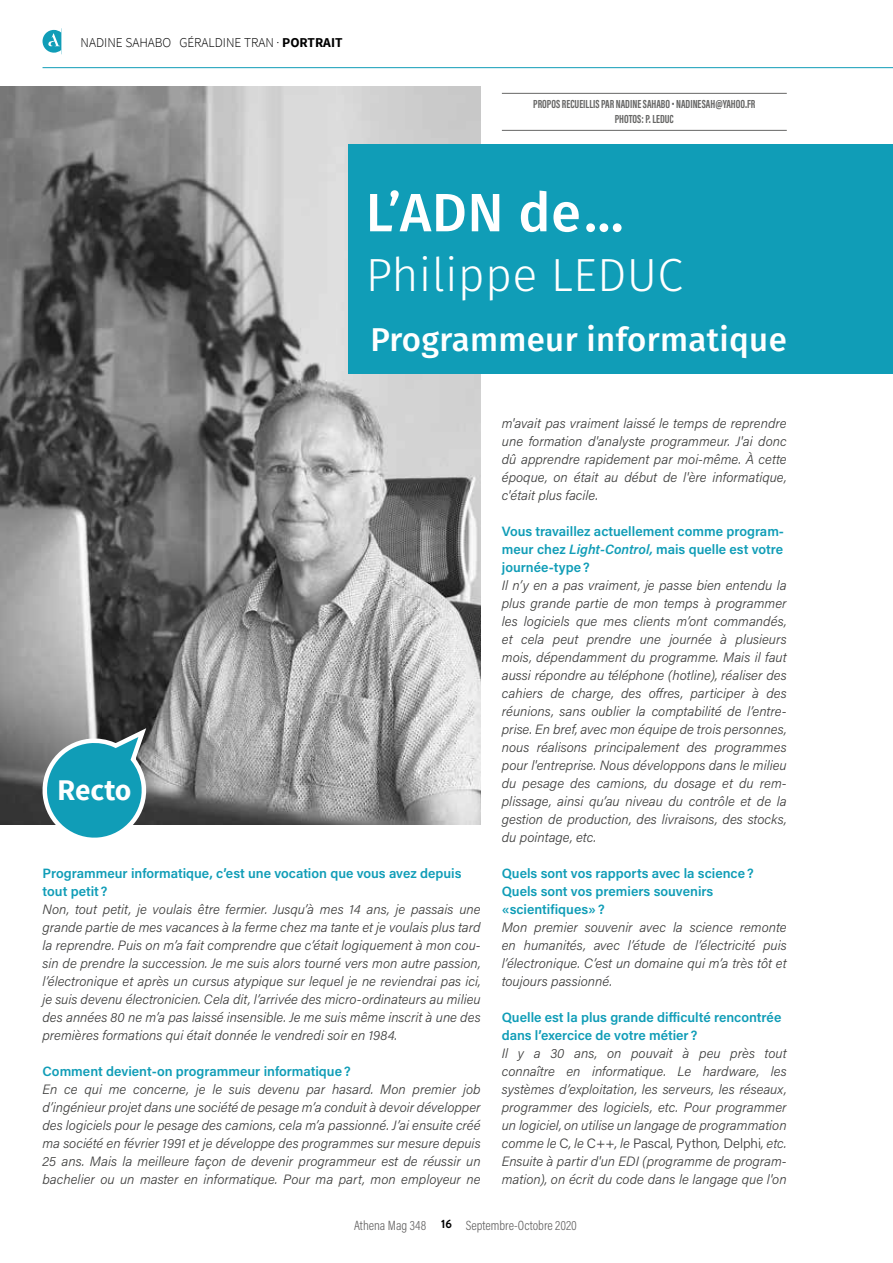
<style>
.page{position:relative;width:893px;height:1263px;background:#fff}
.page>*{position:absolute;margin:0;border:0;box-sizing:border-box;transform-origin:0 0}
.t1{font:500 54px "Fira Sans";color:#fff}
.t2{font:300 46.5px "Fira Sans";letter-spacing:.005em;color:#fff}
.t3{font:500 33px "Fira Sans";letter-spacing:.01em;color:#fff}
.t4{font:700 30px "Source Sans Pro";letter-spacing:-.015em;color:#fff}
.t5{font:italic 300 13.5px/18px "Acumin Pro";color:#3c3c3b;text-align:justify}
.t6{font:600 13.5px/18px "Acumin Pro";color:#109db7}
.t7{font:300 13.5px "Acumin Pro Cond";color:#646363}
.t8{font:300 13.5px "Source Sans Pro";color:#000}
.t9{font:700 12px/15px "Acumin Pro Extra Cond";color:#4a4a49;text-align:center}
.s1{font-weight:700}
.s2{font-style:italic}
.s3{font-style:normal}
</style>
<div class="page">
<hr style="left:43px;top:67px;width:850px;height:1px;background:#109db7">
<svg style="left:43px;top:29px;width:18px;height:24px"></svg>
<img style="left:0;top:86px;width:481px;height:738px">
<div style="left:349px;top:144px;width:544px;height:230px;background:#109db7"></div>
<svg style="left:42px;top:724px;width:108px;height:114px;background:#4da0af"></svg>
<hr style="left:502px;top:93px;width:285px;height:1px;background:#4a4a49">
<hr style="left:502px;top:130px;width:285px;height:1px;background:#4a4a49">
<p class="t8" style="left:81px;top:34px;width:263px">NADINE SAHABO GÉRALDINE TRAN · <span class="s1">PORTRAIT</span></p>
<p class="t9" style="left:533px;top:96px;width:224px">PROPOS RECUEILLIS PAR NADINE SAHABO • NADINESAH@YAHOO.FR<br>PHOTOS: P. LEDUC</p>
<h1 class="t1" style="left:366px;top:169px;width:259px">L’ADN de…</h1>
<h2 class="t2" style="left:366px;top:242px;width:319px">Philippe LEDUC</h2>
<h3 class="t3" style="left:370px;top:313px;width:418px">Programmeur informatique</h3>
<h3 class="t4" style="left:57px;top:771px;width:76px">Recto</h3>
<p class="t6" style="left:43px;top:864px;width:420px">Programmeur informatique, c’est une vocation que vous avez depuis tout petit?</p>
<p class="t5" style="left:43px;top:900px;width:440px">Non, tout petit, je voulais être fermier. Jusqu’à mes 14 ans, je passais une grande partie de mes vacances à la ferme chez ma tante et je voulais plus tard la reprendre. Puis on m’a fait comprendre que c’était logiquement à mon cou&shy;sin de prendre la succession. Je me suis alors tourné vers mon autre passion, l’électronique et après un cursus atypique sur lequel je ne reviendrai pas ici, je suis devenu électronicien. Cela dit, l’arrivée des micro-ordinateurs au milieu des années 80 ne m’a pas laissé insensible. Je me suis même inscrit à une des premières formations qui était donnée le vendredi soir en 1984.</p>
<p class="t6" style="left:43px;top:1062px;width:310px">Comment devient-on programmeur informatique?</p>
<p class="t5" style="left:43px;top:1080px;width:440px">En ce qui me concerne, je le suis devenu par hasard. Mon premier job d’ingénieur projet dans une société de pesage m’a conduit à devoir développer des logiciels pour le pesage des camions, cela m’a passionné. J’ai ensuite créé ma société en février 1991 et je développe des programmes sur mesure depuis 25 ans. Mais la meilleure façon de devenir programmeur est de réussir un bachelier ou un master en informatique. Pour ma part, mon employeur ne</p>
<p class="t5" style="left:502px;top:414px;width:286px">m'avait pas vraiment laissé le temps de reprendre une formation d'analyste programmeur. J'ai donc dû apprendre rapidement par moi-même. À cette époque, on était au début de l'ère informatique, c'était plus facile.</p>
<p class="t6" style="left:502px;top:522px;width:284px;text-align:justify">Vous travaillez actuellement comme program&shy;meur chez <span class="s2">Light-Control,</span> mais quelle est votre journée-type?</p>
<p class="t5" style="left:502px;top:576px;width:286px">Il n’y en a pas vraiment, je passe bien entendu la plus grande partie de mon temps à programmer les logiciels que mes clients m’ont commandés, et cela peut prendre une journée à plusieurs mois, dépendamment du programme. Mais il faut aussi répondre au téléphone (hotline), réaliser des cahiers de charge, des offres, participer à des réunions, sans oublier la comptabilité de l’entre&shy;prise. En bref, avec mon équipe de trois personnes, nous réalisons principalement des programmes pour l'entreprise. Nous développons dans le milieu du pesage des camions, du dosage et du rem&shy;plissage, ainsi qu’au niveau du contrôle et de la gestion de production, des livraisons, des stocks, du pointage, etc.</p>
<p class="t6" style="left:502px;top:864px;width:254px">Quels sont vos rapports avec la science?<br>Quels sont vos premiers souvenirs «scientifiques»?</p>
<p class="t5" style="left:502px;top:918px;width:286px">Mon premier souvenir avec la science remonte en humanités, avec l’étude de l’électricité puis l’électronique. C’est un domaine qui m’a très tôt et toujours passionné.</p>
<p class="t6" style="left:502px;top:1008px;width:281px">Quelle est la plus grande difficulté rencontrée dans l’exercice de votre métier?</p>
<p class="t5" style="left:502px;top:1044px;width:286px">Il y a 30 ans, on pouvait à peu près tout connaître en informatique. Le hardware, les systèmes d’exploitation, les serveurs, les réseaux, programmer des logiciels, etc. Pour programmer un logiciel, on utilise un langage de programmation comme le <span class="s3">C</span>, le <span class="s3">C++</span>, le <span class="s3">Pascal</span>, <span class="s3">Python</span>, <span class="s3">Delphi</span>, etc.<br>Ensuite à partir d'un EDI (programme de program&shy;mation), on écrit du code dans le langage que l'on</p>
<p class="t7" style="left:354px;top:1217px;width:224px">Athena Mag 348 <sup>16</sup> Septembre-Octobre 2020</p>
</div>
